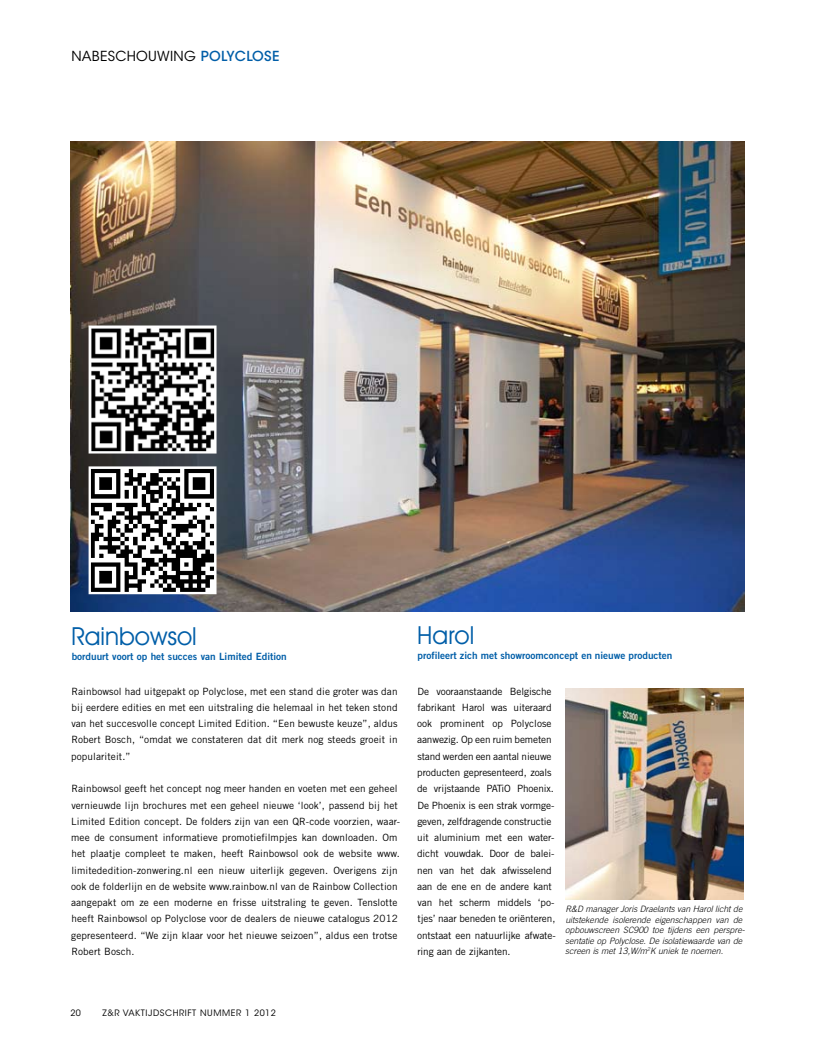
<style>
.page{position:relative;width:815px;height:1053px;background:#fff}
.page>*{position:absolute;margin:0;border:0;box-sizing:border-box;transform-origin:0 0}
.t1{font:25px "Avant Garde IT Cby BT";color:#005ea8}
.t2{font:500 13.75px "ITC Avant Garde Std";letter-spacing:.02em;color:#005ea8}
.t3{font:13.75px "ITC Avant Garde Std";color:#000}
.t4{font:10px/16.2px "Trade Gothic LT Std";letter-spacing:.01em;color:#000;text-align:justify}
.t5{font:10px/16.2px "Trade Gothic LT Std";letter-spacing:-.01em;color:#000}
.t6{font:10px "Trade Gothic LT Std Bd 2";color:#005ea8}
.t7{font:italic 300 8.75px/10.5px "Trade Gothic LT Std";color:#000}
.t8{font:8.75px "ITC Avant Garde Std";letter-spacing:.065em;color:#000}
.s1{font-weight:400;color:#000}
</style>
<div class="page">
<img style="left:71px;top:142px;width:673px;height:469px">
<svg style="left:87px;top:324px;width:131px;height:130px"></svg>
<svg style="left:87px;top:465px;width:131px;height:130px"></svg>
<img style="left:566px;top:688px;width:177px;height:211px">
<h2 class="t3" style="left:71px;top:47px;width:39px">NABESCH</h2>
<h2 class="t2" style="left:136px;top:47px;width:145px"><span class="s1">OUWING</span> POLYCLOSE</h2>
<h1 class="t1" style="left:71px;top:621px;width:127px">Rainbowsol</h1>
<p class="t6" style="left:72px;top:650px;width:217px">borduurt voort op het succes van Limited Edition</p>
<p class="t4" style="left:71px;top:682px;width:328px">Rainbowsol had uitgepakt op Polyclose, met een stand die groter was dan bij eerdere edities en met een uitstraling die helemaal in het teken stond van het succesvolle concept Limited Edition. “Een bewuste keuze”, aldus Robert Bosch, “omdat we constateren dat dit merk nog steeds groeit in populariteit.”</p>
<p class="t4" style="left:71px;top:780px;width:331px;text-align:left">Rainbowsol geeft het concept nog meer handen en voeten met een geheel vernieuwde lijn brochures met een geheel nieuwe ‘look’, passend bij het Limited Edition concept. De folders zijn van een QR-code voorzien, waar&shy;mee de consument informatieve promotiefilmpjes kan downloaden. Om het plaatje compleet te maken, heeft Rainbowsol ook de website www. limitededition-zonwering.nl een nieuw uiterlijk gegeven. Overigens zijn ook de folderlijn en de website www.rainbow.nl van de Rainbow Collection aangepakt om ze een moderne en frisse uitstraling te geven. Tenslotte heeft Rainbowsol op Polyclose voor de dealers de nieuwe catalogus 2012 gepresenteerd. “We zijn klaar voor het nieuwe seizoen”, aldus een trotse Robert Bosch.</p>
<h1 class="t1" style="left:417px;top:620px;width:58px">Harol</h1>
<p class="t6" style="left:417px;top:649px;width:256px">profileert zich met showroomconcept en nieuwe producten</p>
<p class="t5" style="left:417px;top:682px;width:140px">De vooraanstaande Belgische fabrikant Harol was uiteraard ook prominent op Polyclose aanwezig. Op een ruim bemeten stand werden een aantal nieuwe producten gepresenteerd, zoals de vrijstaande PATiO Phoenix.<br>De Phoenix is een strak vormge&shy;geven, zelfdragende constructie uit aluminium met een water&shy;dicht vouwdak. Door de balei&shy;nen van het dak afwisselend aan de ene en de andere kant van het scherm middels ‘poo tjes’ naar beneden te oriënteren, ontstaat een natuurlijke afwate&shy;ring aan de zijkanten.</p>
<p class="t7" style="left:565px;top:903px;width:181px">R&amp;D manager Joris Draelants van Harol licht de uitstekende isolerende eigenschappen van de opbouwscreen SC900 toe tijdens een perspre&shy;sentatie op Polyclose. De isolatiewaarde van de screen is met 13,W/m<sup>2</sup>K uniek te noemen.</p>
<p class="t8" style="left:71px;top:1007px;width:12px">20</p>
<p class="t8" style="left:102px;top:1007px;width:175px">Z&amp;R VAKTIJDSCHRIFT NUMMER 1 2012</p>
</div>
